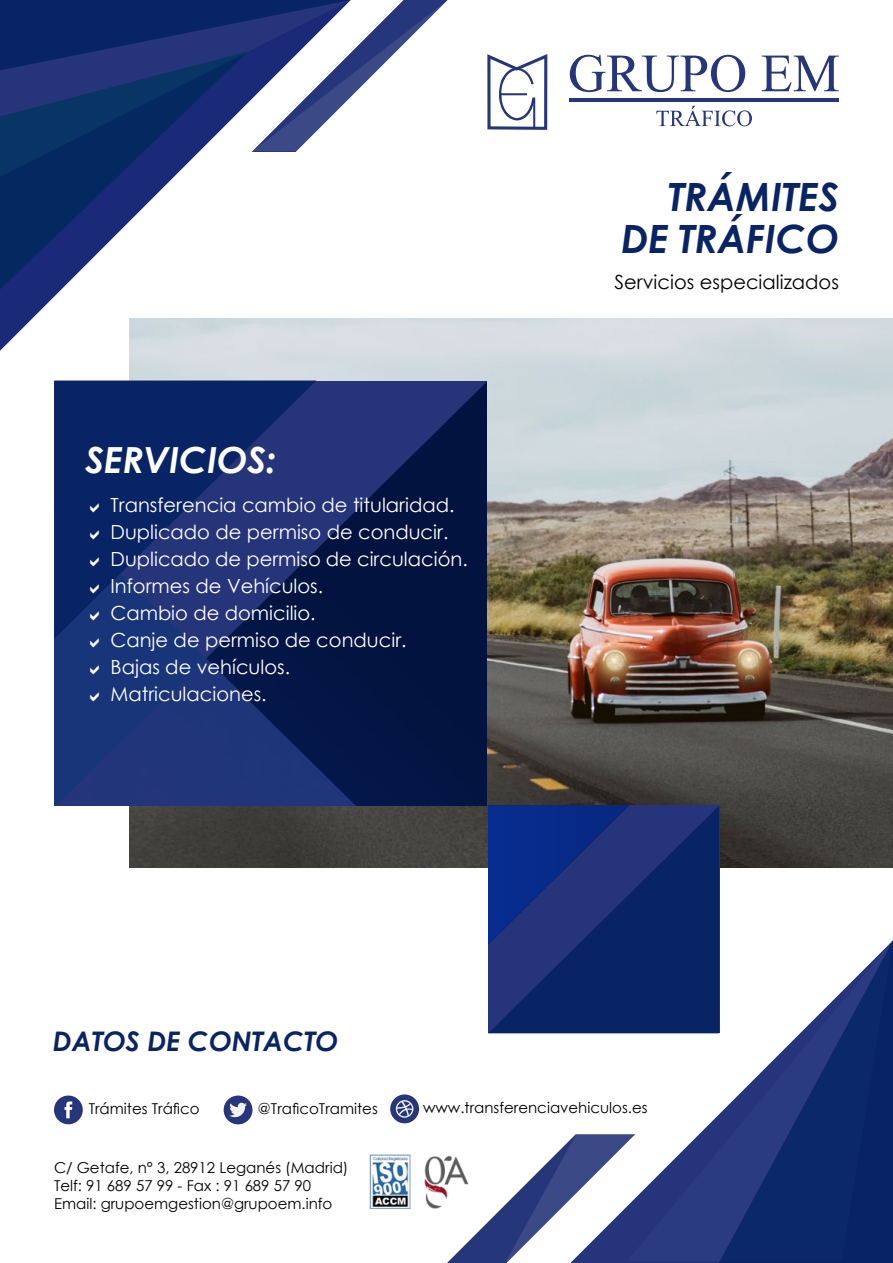
<style>
.page{position:relative;width:893px;height:1263px;background:#fff}
.page>*{position:absolute;margin:0;border:0;box-sizing:border-box;transform-origin:0 0}
.t1{font:italic 700 39px/42px "Century Gothic";color:#092465;text-align:right}
.t2{font:italic 700 36px "Century Gothic";color:#fff}
.t3{font:italic 700 27px "Century Gothic";color:#092465}
.t4{font:19.5px/27px "Century Gothic";color:#fff}
.t5{font:19.5px "Century Gothic";color:#000}
.t6{font:15px/18px "Century Gothic";color:#000}
</style>
<div class="page">
<img style="left:129px;top:318px;width:764px;height:550px">
<img style="left:0;top:152px;width:349px;height:198px">
<svg style="left:0;top:0;width:448px;height:152px;background:#1e3874"></svg>
<img style="left:253px;top:1px;width:193px;height:150px">
<svg style="left:719px;top:940px;width:174px;height:323px;fill:#092465"></svg>
<img style="left:627px;top:944px;width:263px;height:137px">
<img style="left:635px;top:1081px;width:255px;height:180px">
<svg style="left:447px;top:1134px;width:188px;height:129px"></svg>
<img style="left:506px;top:1134px;width:127px;height:127px">
<img style="left:206px;top:380px;width:280px;height:425px">
<svg style="left:54px;top:380px;width:262px;height:259px;background:#152a6b"></svg>
<img style="left:54px;top:574px;width:152px;height:231px">
<img style="left:57px;top:658px;width:298px;height:147px">
<img style="left:54px;top:506px;width:66px;height:130px">
<svg style="left:488px;top:805px;width:231px;height:228px;background:#10286a"></svg>
<img style="left:488px;top:805px;width:141px;height:140px">
<svg style="left:487px;top:54px;width:60px;height:76px"></svg>
<svg style="left:570px;top:55px;width:175px;height:37px"></svg>
<svg style="left:762px;top:56px;width:77px;height:35px"></svg>
<svg style="left:656px;top:106px;width:96px;height:20px"></svg>
<hr style="left:569px;top:99px;width:270px;height:3px;background:#26367a">
<svg style="left:54px;top:1095px;width:29px;height:29px"></svg>
<div style="left:224px;top:1095px;width:28px;height:29px;background:#26367a;border-radius:50%"></div>
<svg style="left:229px;top:1103px;width:18px;height:14px"></svg>
<div style="left:390px;top:1094px;width:29px;height:29px;background:#26367a;border-radius:50%"></div>
<svg style="left:396px;top:1100px;width:17px;height:18px"></svg>
<img style="left:369px;top:1154px;width:42px;height:55px">
<img style="left:424px;top:1154px;width:45px;height:55px">
<svg style="left:90px;top:503px;width:9px;height:9px"></svg>
<svg style="left:90px;top:530px;width:9px;height:9px"></svg>
<svg style="left:90px;top:557px;width:9px;height:9px"></svg>
<svg style="left:90px;top:584px;width:9px;height:9px"></svg>
<svg style="left:90px;top:611px;width:9px;height:9px"></svg>
<svg style="left:90px;top:638px;width:9px;height:9px"></svg>
<svg style="left:90px;top:665px;width:9px;height:9px"></svg>
<svg style="left:90px;top:692px;width:9px;height:9px"></svg>
<h2 class="t2" style="left:85px;top:433px;width:192px">SERVICIOS:</h2>
<p class="t4" style="left:111px;top:491px;width:359px">Transferencia cambio de titularidad.<br>Duplicado de permiso de conducir.<br>Duplicado de permiso de circulación.<br>Informes de Vehículos.<br>Cambio de domicilio.<br>Canje de permiso de conducir.<br>Bajas de vehículos.<br>Matriculaciones.</p>
<h3 class="t3" style="left:53px;top:1021px;width:287px">DATOS DE CONTACTO</h3>
<h1 class="t1" style="left:621px;top:174px;width:219px">TRÁMITES<br>DE TRÁFICO</h1>
<p class="t5" style="left:615px;top:268px;width:226px">Servicios especializados</p>
<p class="t6" style="left:89px;top:1100px;width:113px">Trámites Tráfico</p>
<p class="t6" style="left:258px;top:1100px;width:121px">@TraficoTramites</p>
<p class="t6" style="left:423px;top:1099px;width:226px">www.transferenciavehiculos.es</p>
<p class="t6" style="left:54px;top:1158px;width:296px">C/ Getafe, n° 3, 28912 Leganés (Madrid)<br>Telf: 91 689 57 99 - Fax : 91 689 57 90<br>Email: grupoemgestion@grupoem.info</p>
</div>
